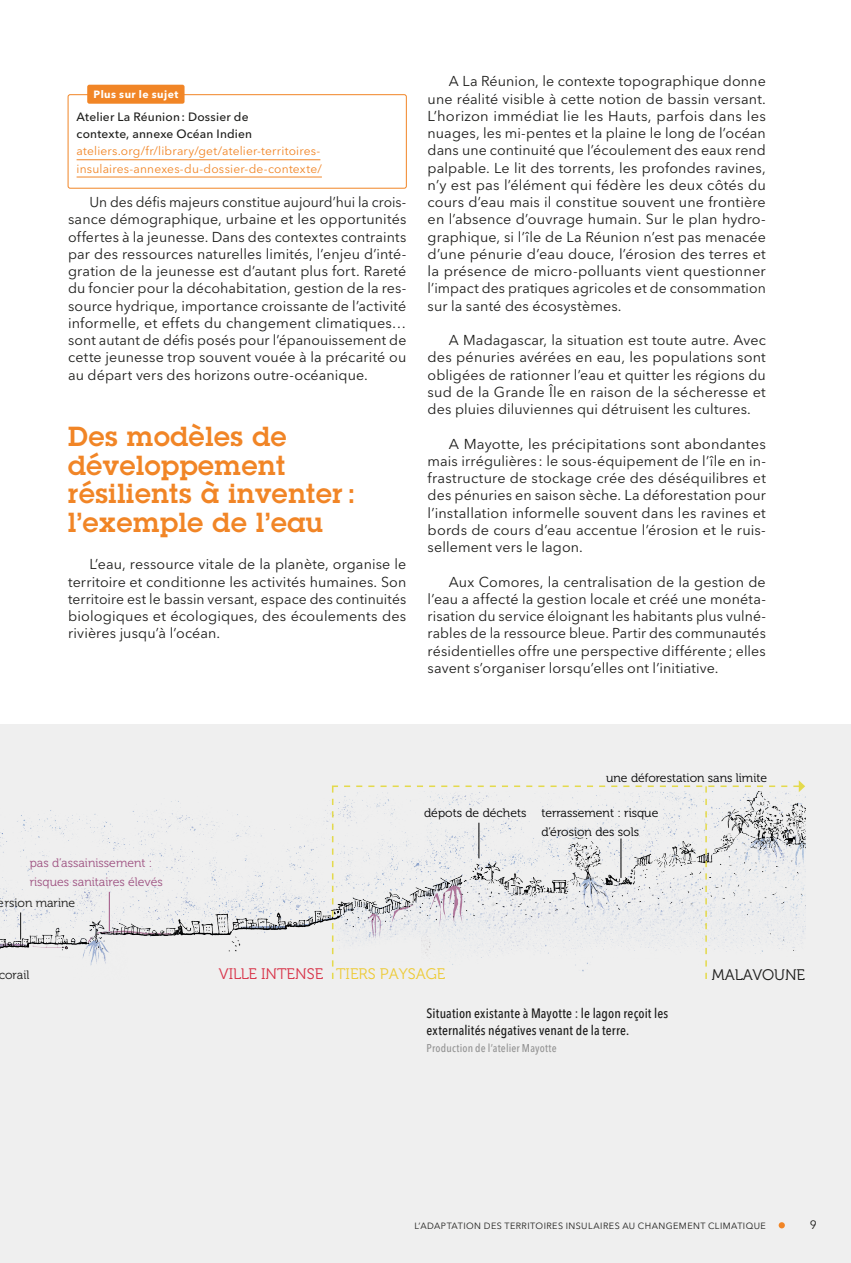
<style>
.page{position:relative;width:851px;height:1263px;background:#fff}
.page>*{position:absolute;margin:0;border:0;box-sizing:border-box;transform-origin:0 0}
.titre0{font:600 27px/28.5px "Lubalin Graph Std";letter-spacing:.025em;color:#f18526}
.t1{font:15.3px "Museo 300";color:#fdd93b}
.t2{font:15.3px "Museo 300";color:#e7374e}
.t3{font:15.3px "Museo 300";letter-spacing:-.005em;color:#1d1d1b}
.texte___lecture{font:14.25px/17.2px "Avenir Next LT Pro";letter-spacing:.01em;color:#1d1d1b;text-align:justify}
.légende_image{font:500 condensed 13.5px/17.2px "Avenir Next LT Pro";letter-spacing:.01em;color:#1d1d1b}
.t4{font:12.15px/18.3px "Museo 300";color:#020203}
.t5{font:12.15px/18.3px "Museo 300";color:#a9588a}
.t6{font:12.15px "Museo 300";color:#1d1d1b}
.liens_encarts{font:12px/17.2px "Avenir Next LT Pro";letter-spacing:.015em;color:#f18526}
.texte_encart{font:500 12px/17.2px "Avenir Next LT Pro";letter-spacing:.015em;color:#1d1d1b}
.t7{font:12px "Avenir Next LT Pro";color:#1d1d1b}
.crédits_image{font:500 condensed 11.25px "Avenir Next LT Pro";letter-spacing:.015em;color:#9d9d9d}
.titre_encart{font:700 10.5px "Avenir Next LT Pro";letter-spacing:.045em;color:#fff}
.t8{font:9px "Avenir Next LT Pro";letter-spacing:.05em;color:#1d1d1b}
</style>
<div class="page">
<div style="left:0;top:725px;width:850px;height:538px;background:#ededed"></div>
<div style="left:87px;top:85px;width:97px;height:19px;background:#f18526;border-radius:2px"></div>
<div style="left:68px;top:94px;width:338px;height:94px;border:1px solid #f18526;border-radius:2px"></div>
<hr style="left:77px;top:159px;width:243px;height:1px;background:#f18526">
<hr style="left:77px;top:177px;width:245px;height:1px;background:#f18526">
<svg style="left:778px;top:1222px;width:6px;height:6px"></svg>
<p class="titre_encart" style="left:94px;top:87px;width:86px">Plus sur le sujet</p>
<p class="texte_encart" style="left:77px;top:108px;width:177px">Atelier La Réunion: Dossier de contexte, annexe Océan Indien</p>
<p class="liens_encarts" style="left:77px;top:142px;width:247px">ateliers.org/fr/library/get/atelier-territoires&shy;insulaires-annexes-du-dossier-de-contexte/</p>
<p class="texte___lecture" style="left:68px;top:193px;width:340px;text-indent:21px">Un des défis majeurs constitue aujourd’hui la crois&shy;sance démographique, urbaine et les opportunités offertes à la jeunesse. Dans des contextes contraints par des ressources naturelles limités, l’enjeu d’inté&shy;gration de la jeunesse est d’autant plus fort. Rareté du foncier pour la décohabitation, gestion de la res&shy;source hydrique, importance croissante de l’activité informelle, et effets du changement climatiques… sont autant de défis posés pour l’épanouissement de cette jeunesse trop souvent vouée à la précarité ou au départ vers des horizons outre-océanique.</p>
<p class="titre0" style="left:68px;top:422px;width:289px">Des modèles de développement résilients à inventer: l’exemple de l’eau</p>
<p class="texte___lecture" style="left:68px;top:556px;width:340px;text-indent:21px">L’eau, ressource vitale de la planète, organise le territoire et conditionne les activités humaines. Son territoire est le bassin versant, espace des continuités biologiques et écologiques, des écoulements des rivières jusqu’à l’océan.</p>
<p class="texte___lecture" style="left:427px;top:73px;width:340px;text-indent:21px">A La Réunion, le contexte topographique donne une réalité visible à cette notion de bassin versant.<br>L’horizon immédiat lie les Hauts, parfois dans les nuages, les mi-pentes et la plaine le long de l’océan dans une continuité que l’écoulement des eaux rend palpable. Le lit des torrents, les profondes ravines, n’y est pas l’élément qui fédère les deux côtés du cours d’eau mais il constitue souvent une frontière en l’absence d’ouvrage humain. Sur le plan hydro&shy;graphique, si l’île de La Réunion n’est pas menacée d’une pénurie d’eau douce, l’érosion des terres et la présence de micro-polluants vient questionner l’impact des pratiques agricoles et de consommation sur la santé des écosystèmes.</p>
<p class="texte___lecture" style="left:427px;top:331px;width:340px;text-indent:21px">A Madagascar, la situation est toute autre. Avec des pénuries avérées en eau, les populations sont obligées de rationner l’eau et quitter les régions du sud de la Grande Île en raison de la sécheresse et des pluies diluviennes qui détruisent les cultures.</p>
<p class="texte___lecture" style="left:427px;top:435px;width:340px;text-indent:21px">A Mayotte, les précipitations sont abondantes mais irrégulières : le sous-équipement de l’île en in&shy;frastructure de stockage crée des déséquilibres et des pénuries en saison sèche. La déforestation pour l’installation informelle souvent dans les ravines et bords de cours d’eau accentue l’érosion et le ruis&shy;sellement vers le lagon.</p>
<p class="texte___lecture" style="left:427px;top:573px;width:340px;text-indent:21px">Aux Comores, la centralisation de la gestion de l’eau a affecté la gestion locale et créé une monéta&shy;risation du service éloignant les habitants plus vulné&shy;rables de la ressource bleue. Partir des communautés résidentielles offre une perspective différente; elles savent s’organiser lorsqu’elles ont l’initiative.</p>
<p class="t5" style="left:30px;top:854px;width:134px">pas d’assainissement : risques sanitaires élevés</p>
<p class="t6" style="left:-2px;top:896px;width:79px">ersion marine</p>
<p class="t4" style="left:424px;top:804px;width:104px">dépots de déchets</p>
<p class="t4" style="left:606px;top:769px;width:162px">une déforestation sans limite</p>
<p class="t4" style="left:541px;top:804px;width:118px">terrassement : risque d’érosion des sols</p>
<p class="t6" style="left:-1px;top:968px;width:32px">corail</p>
<p class="t2" style="left:219px;top:965px;width:106px">VILLE INTENSE</p>
<p class="t1" style="left:336px;top:965px;width:111px">TIERS PAYSAGE</p>
<p class="t3" style="left:711px;top:966px;width:95px">MALAVOUNE</p>
<p class="légende_image" style="left:426px;top:1004px;width:243px">Situation existante à Mayotte : le lagon reçoit les externalités négatives venant de la terre.</p>
<p class="crédits_image" style="left:426px;top:1042px;width:132px">Production de l’atelier Mayotte</p>
<p class="t8" style="left:414px;top:1221px;width:353px">L’ADAPTATION DES TERRITOIRES INSULAIRES AU CHANGEMENT CLIMATIQUE</p>
<p class="t7" style="left:809px;top:1218px;width:8px">9</p>
</div>
